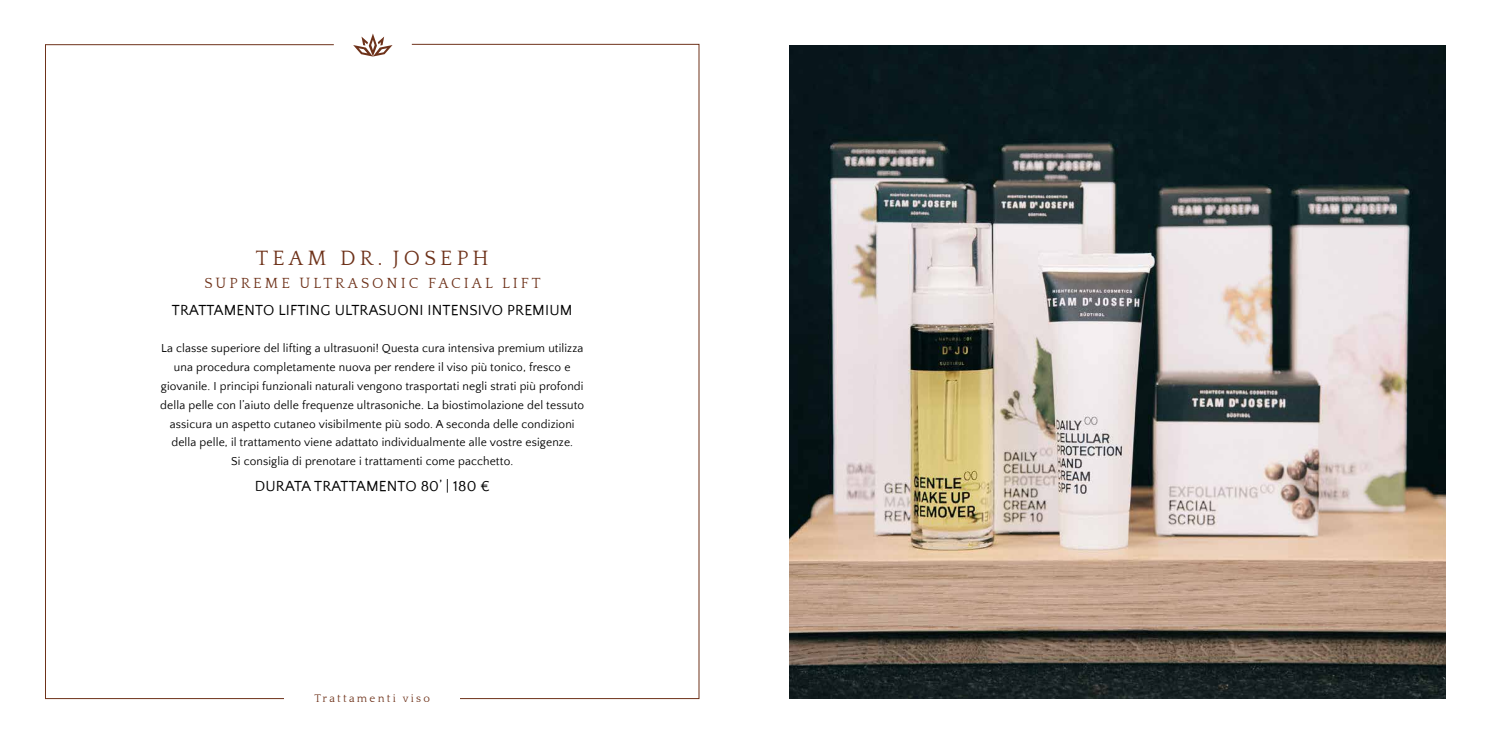
<style>
.page{position:relative;width:1489px;height:745px;background:#fff}
.page>*{position:absolute;margin:0;border:0;box-sizing:border-box;transform-origin:0 0}
.t1{font:21.25px "Quattrocento";letter-spacing:.2em;color:#6e321a}
.t2{font:15px "Quattrocento Sans";letter-spacing:.01em;color:#000}
.t3{font:15px "Quattrocento";letter-spacing:.2em;color:#6e321a}
.t4{font:11.88px/18.8px "Quattrocento Sans";letter-spacing:.01em;color:#000;text-align:center}
.t5{font:11.25px "Quattrocento";letter-spacing:.2em;color:#6e321a}
</style>
<div class="page">
<svg style="left:45px;top:44px;width:654px;height:654px"></svg>
<svg style="left:353px;top:33px;width:39px;height:23px"></svg>
<div style="left:284px;top:691px;width:176px;height:14px;background:#fff"></div>
<img style="left:789px;top:45px;width:656px;height:653px">
<h1 class="t1" style="left:256px;top:247px;width:234px">TEAM DR. JOSEPH</h1>
<p class="t3" style="left:204px;top:274px;width:338px">SUPREME ULTRASONIC FACIAL LIFT</p>
<p class="t2" style="left:172px;top:302px;width:402px">TRATTAMENTO LIFTING ULTRASUONI INTENSIVO PREMIUM</p>
<p class="t4" style="left:160px;top:339px;width:425px">La classe superiore del lifting a ultrasuoni! Questa cura intensiva premium utilizza una procedura completamente nuova per rendere il viso più tonico, fresco e giovanile. I principi funzionali naturali vengono trasportati negli strati più profondi della pelle con l’aiuto delle frequenze ultrasoniche. La biostimolazione del tessuto assicura un aspetto cutaneo visibilmente più sodo. A seconda delle condizioni della pelle, il trattamento viene adattato individualmente alle vostre esigenze.<br>Si consiglia di prenotare i trattamenti come pacchetto.</p>
<p class="t2" style="left:255px;top:478px;width:236px">DURATA TRATTAMENTO 80’ | 180 €</p>
<p class="t5" style="left:314px;top:691px;width:117px">Trattamenti viso</p>
</div>
